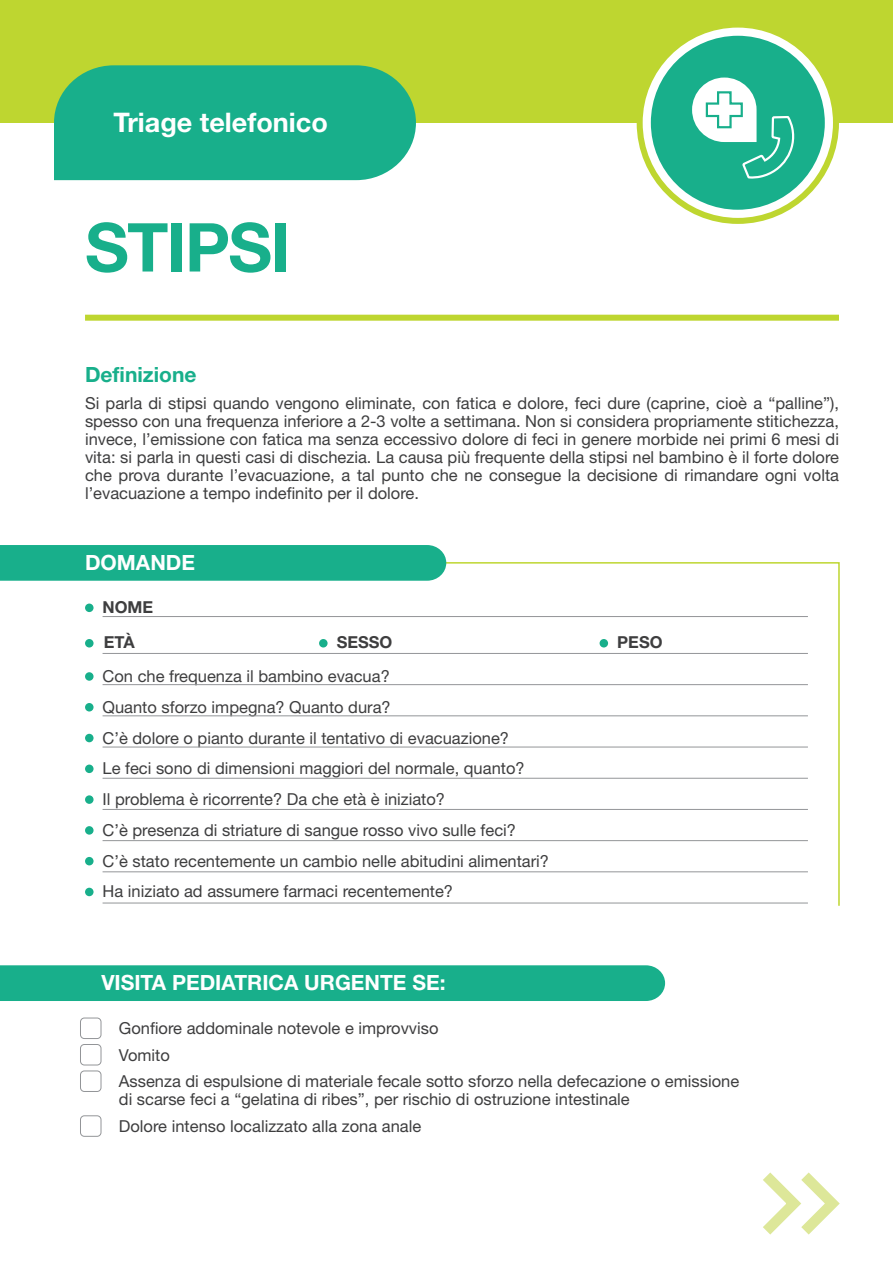
<style>
.page{position:relative;width:893px;height:1263px;background:#fff}
.page>*{position:absolute;margin:0;border:0;box-sizing:border-box;transform-origin:0 0}
.t1{font:700 67.5px "Helvetica Neue LT Pro";letter-spacing:-.025em;color:#18af8b}
.t2{font:700 27px "Helvetica Neue LT Pro";color:#fff}
.t3{font:700 21px "Helvetica Neue LT Pro";color:#fff}
.t4{font:700 21px "Helvetica Neue LT Pro";color:#18af8b}
.t5{font:16.5px/18px "Helvetica Neue LT Pro";color:#3e3e3f;text-align:justify}
.t6{font:700 16.5px "Helvetica Neue LT Pro";color:#3e3e3f}
</style>
<div class="page">
<svg style="left:85px;top:561px;width:755px;height:345px"></svg>
<div style="left:0;top:545px;width:446px;height:36px;background:#18af8b"></div>
<div style="left:0;top:0;width:893px;height:123px;background:#bed630"></div>
<div style="left:54px;top:65px;width:362px;height:115px;background:#18af8b"></div>
<svg style="left:640px;top:25px;width:196px;height:196px"></svg>
<div style="left:637px;top:22px;width:202px;height:202px;border:6px solid #bed630;border-radius:50%"></div>
<div style="left:651px;top:36px;width:174px;height:174px;background:#18af8b;border-radius:50%"></div>
<svg style="left:692px;top:78px;width:103px;height:101px"></svg>
<hr style="left:103px;top:616px;width:705px;height:1px;background:#939598">
<hr style="left:103px;top:653px;width:705px;height:1px;background:#939598">
<hr style="left:103px;top:684px;width:705px;height:1px;background:#939598">
<hr style="left:103px;top:715px;width:705px;height:1px;background:#939598">
<hr style="left:103px;top:747px;width:705px;height:1px;background:#939598">
<hr style="left:103px;top:778px;width:705px;height:1px;background:#939598">
<hr style="left:103px;top:809px;width:705px;height:1px;background:#939598">
<hr style="left:103px;top:840px;width:705px;height:1px;background:#939598">
<hr style="left:103px;top:871px;width:705px;height:1px;background:#939598">
<hr style="left:103px;top:903px;width:705px;height:1px;background:#939598">
<div style="left:85px;top:603px;width:9px;height:9px;background:#18af8b;border-radius:50%"></div>
<div style="left:85px;top:639px;width:9px;height:8px;background:#18af8b;border-radius:50%"></div>
<div style="left:85px;top:672px;width:9px;height:9px;background:#18af8b;border-radius:50%"></div>
<div style="left:85px;top:703px;width:9px;height:8px;background:#18af8b;border-radius:50%"></div>
<div style="left:85px;top:734px;width:9px;height:8px;background:#18af8b;border-radius:50%"></div>
<div style="left:85px;top:795px;width:9px;height:9px;background:#18af8b;border-radius:50%"></div>
<div style="left:85px;top:857px;width:9px;height:8px;background:#18af8b;border-radius:50%"></div>
<div style="left:85px;top:888px;width:9px;height:8px;background:#18af8b;border-radius:50%"></div>
<div style="left:85px;top:764px;width:9px;height:9px;background:#18af8b;border-radius:50%"></div>
<div style="left:85px;top:826px;width:9px;height:9px;background:#18af8b;border-radius:50%"></div>
<div style="left:319px;top:639px;width:9px;height:8px;background:#18af8b;border-radius:50%"></div>
<div style="left:600px;top:639px;width:8px;height:8px;background:#18af8b;border-radius:50%"></div>
<svg style="left:763px;top:1172px;width:77px;height:63px"></svg>
<div style="left:85px;top:315px;width:754px;height:6px;background:#bed630"></div>
<div style="left:0;top:965px;width:665px;height:36px;background:#18af8b"></div>
<div style="left:80px;top:1018px;width:21px;height:21px;border:1px solid #939598;border-radius:4px"></div>
<div style="left:80px;top:1044px;width:21px;height:21px;border:1px solid #939598;border-radius:4px"></div>
<div style="left:80px;top:1070px;width:21px;height:22px;border:1px solid #939598;border-radius:4px"></div>
<div style="left:80px;top:1115px;width:21px;height:22px;border:1px solid #939598;border-radius:4px"></div>
<p class="t2" style="left:113px;top:106px;width:216px">Triage telefonico</p>
<p class="t1" style="left:85px;top:206px;width:207px">STIPSI</p>
<p class="t4" style="left:85px;top:362px;width:113px">Definizione</p>
<p class="t5" style="left:85px;top:393px;width:755px">Si parla di stipsi quando vengono eliminate, con fatica e dolore, feci dure (caprine, cioè a “palline”), spesso con una frequenza inferiore a 2-3 volte a settimana. Non si considera propriamente stitichezza, invece, l’emissione con fatica ma senza eccessivo dolore di feci in genere morbide nei primi 6 mesi di vita: si parla in questi casi di dischezia. La causa più frequente della stipsi nel bambino è il forte dolore che prova durante l’evacuazione, a tal punto che ne consegue la decisione di rimandare ogni volta l’evacuazione a tempo indefinito per il dolore.</p>
<p class="t3" style="left:85px;top:550px;width:112px">DOMANDE</p>
<p class="t6" style="left:103px;top:596px;width:52px">NOME</p>
<p class="t6" style="left:104px;top:632px;width:32px">ETÀ</p>
<p class="t6" style="left:337px;top:632px;width:57px">SESSO</p>
<p class="t6" style="left:617px;top:632px;width:47px">PESO</p>
<p class="t5" style="left:103px;top:667px;width:289px">Con che frequenza il bambino evacua?</p>
<p class="t5" style="left:103px;top:697px;width:290px">Quanto sforzo impegna? Quanto dura?</p>
<p class="t5" style="left:103px;top:728px;width:408px">C’è dolore o pianto durante il tentativo di evacuazione?</p>
<p class="t5" style="left:103px;top:759px;width:424px">Le feci sono di dimensioni maggiori del normale, quanto?</p>
<p class="t5" style="left:103px;top:790px;width:344px">Il problema è ricorrente? Da che età è iniziato?</p>
<p class="t5" style="left:103px;top:820px;width:415px">C’è presenza di striature di sangue rosso vivo sulle feci?</p>
<p class="t5" style="left:103px;top:851px;width:448px">C’è stato recentemente un cambio nelle abitudini alimentari?</p>
<p class="t5" style="left:103px;top:882px;width:352px">Ha iniziato ad assumere farmaci recentemente?</p>
<p class="t3" style="left:101px;top:970px;width:346px">VISITA PEDIATRICA URGENTE SE:</p>
<p class="t5" style="left:119px;top:1019px;width:321px">Gonfiore addominale notevole e improvviso</p>
<p class="t5" style="left:119px;top:1045px;width:53px">Vomito</p>
<p class="t5" style="left:119px;top:1072px;width:622px">Assenza di espulsione di materiale fecale sotto sforzo nella defecazione o emissione di scarse feci a “gelatina di ribes”, per rischio di ostruzione intestinale</p>
<p class="t5" style="left:119px;top:1116px;width:304px">Dolore intenso localizzato alla zona anale</p>
</div>
